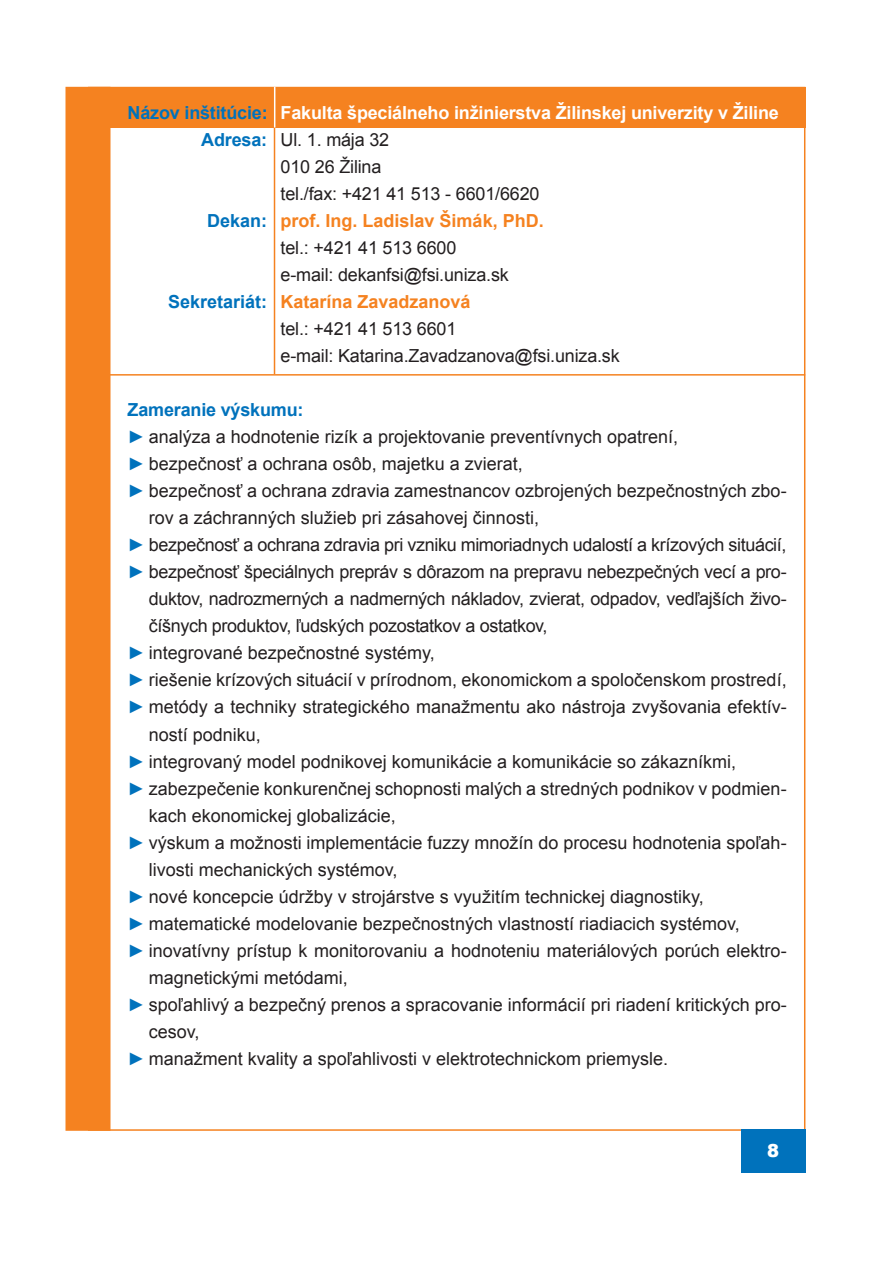
<style>
.page{position:relative;width:893px;height:1263px;background:#fff}
.page>*{position:absolute;margin:0;border:0;box-sizing:border-box;transform-origin:0 0}
.Normálny{font:18px/27px "Arial";color:#231f20}
.odskok{font:18px "Arial";letter-spacing:-.01em;color:#231f20}
.Normálny-2{font:18px "Arial";letter-spacing:-.02em;color:#231f20}
.odskok-2{font:700 18px "Arial";letter-spacing:-.01em;color:#fff}
.Normálny-3{font:700 18px "Arial";color:#f58220}
.odskok-3{font:700 18px "Arial";letter-spacing:-.01em;color:#0072bc}
.t1{font:900 18px "Arial";color:#fff}
.s1{color:#0072bc}
.s2{font-weight:700;color:#0072bc}
</style>
<div class="page">
<div style="left:65px;top:87px;width:45px;height:1044px;background:#f58220"></div>
<div style="left:741px;top:1129px;width:64px;height:44px;background:#0072bc"></div>
<div style="left:98px;top:87px;width:707px;height:41px;background:#f58220"></div>
<hr style="left:88px;top:374px;width:717px;height:2px;background:#f58220">
<hr style="left:274px;top:118px;width:1px;height:256px;background:#f58220">
<hr style="left:274px;top:87px;width:1px;height:41px;background:#fff">
<p class="odskok-2" style="left:128px;top:101px;width:653px"><span class="s1">Názov inštitúcie:</span> Fakulta špeciálneho inžinierstva Žilinskej univerzity v Žiline</p>
<p class="odskok" style="left:201px;top:128px;width:189px"><span class="s2">Adresa:</span> Ul. 1. mája 32</p>
<p class="odskok" style="left:281px;top:155px;width:102px">010 26 Žilina</p>
<p class="odskok" style="left:281px;top:182px;width:260px">tel./fax: +421 41 513 - 6601/6620</p>
<p class="Normálny-3" style="left:207px;top:209px;width:338px"><span class="s1">Dekan:</span> prof. Ing. Ladislav Šimák, PhD.</p>
<p class="odskok" style="left:281px;top:236px;width:177px">tel.: +421 41 513 6600</p>
<p class="odskok" style="left:281px;top:263px;width:230px">e-mail: dekanfsi@fsi.uniza.sk</p>
<p class="Normálny-3" style="left:168px;top:290px;width:304px"><span class="s1">Sekretariát:</span> Katarína Zavadzanová</p>
<p class="odskok" style="left:281px;top:317px;width:177px">tel.: +421 41 513 6601</p>
<p class="odskok" style="left:281px;top:344px;width:341px">e-mail: Katarina.Zavadzanova@fsi.uniza.sk</p>
<p class="odskok-3" style="left:128px;top:398px;width:178px">Zameranie výskumu:</p>
<p class="Normálny" style="left:128px;top:424px;width:552px"><span class="s2">►</span> analýza a hodnotenie rizík a projektovanie preventívnych opatrení,</p>
<p class="Normálny" style="left:128px;top:451px;width:397px"><span class="s2">►</span> bezpečnosť a ochrana osôb, majetku a zvierat,</p>
<p class="Normálny" style="left:149px;top:478px;width:639px;text-indent:-21px"><span class="s2">►</span> bezpečnosť a ochrana zdravia zamestnancov ozbrojených bezpečnostných zbo&shy;rov a záchranných služieb pri zásahovej činnosti,</p>
<p class="Normálny-2" style="left:128px;top:533px;width:660px"><span class="s2">►</span> bezpečnosť a ochrana zdravia pri vzniku mimoriadnych udalostí a krízových situácií,</p>
<p class="Normálny" style="left:149px;top:559px;width:639px;text-align:justify;text-indent:-21px"><span class="s2">►</span> bezpečnosť špeciálnych prepráv s dôrazom na prepravu nebezpečných vecí a pro&shy;duktov, nadrozmerných a nadmerných nákladov, zvierat, odpadov, vedľajších živo&shy;číšnych produktov, ľudských pozostatkov a ostatkov,</p>
<p class="Normálny" style="left:128px;top:640px;width:309px"><span class="s2">►</span> integrované bezpečnostné systémy,</p>
<p class="Normálny" style="left:128px;top:667px;width:661px"><span class="s2">►</span> riešenie krízových situácií v prírodnom, ekonomickom a spoločenskom prostredí,</p>
<p class="Normálny" style="left:149px;top:694px;width:639px;text-indent:-21px"><span class="s2">►</span> metódy a techniky strategického manažmentu ako nástroja zvyšovania efektív&shy;ností podniku,</p>
<p class="Normálny" style="left:128px;top:748px;width:610px"><span class="s2">►</span> integrovaný model podnikovej komunikácie a komunikácie so zákazníkmi,</p>
<p class="Normálny" style="left:149px;top:775px;width:639px;text-indent:-21px"><span class="s2">►</span> zabezpečenie konkurenčnej schopnosti malých a stredných podnikov v podmien&shy;kach ekonomickej globalizácie,</p>
<p class="Normálny" style="left:149px;top:829px;width:639px;text-indent:-21px"><span class="s2">►</span> výskum a možnosti implementácie fuzzy množín do procesu hodnotenia spoľah&shy;livosti mechanických systémov,</p>
<p class="Normálny" style="left:128px;top:883px;width:578px"><span class="s2">►</span> nové koncepcie údržby v strojárstve s využitím technickej diagnostiky,</p>
<p class="Normálny" style="left:128px;top:910px;width:614px"><span class="s2">►</span> matematické modelovanie bezpečnostných vlastností riadiacich systémov,</p>
<p class="Normálny" style="left:149px;top:937px;width:639px;text-indent:-21px"><span class="s2">►</span> inovatívny prístup k monitorovaniu a hodnoteniu materiálových porúch elektro&shy;magnetickými metódami,</p>
<p class="Normálny" style="left:149px;top:991px;width:639px;text-indent:-21px"><span class="s2">►</span> spoľahlivý a bezpečný prenos a spracovanie informácií pri riadení kritických pro&shy;cesov,</p>
<p class="Normálny" style="left:128px;top:1045px;width:542px"><span class="s2">►</span> manažment kvality a spoľahlivosti v elektrotechnickom priemysle.</p>
<p class="t1" style="left:767px;top:1137px;width:14px">8</p>
</div>
